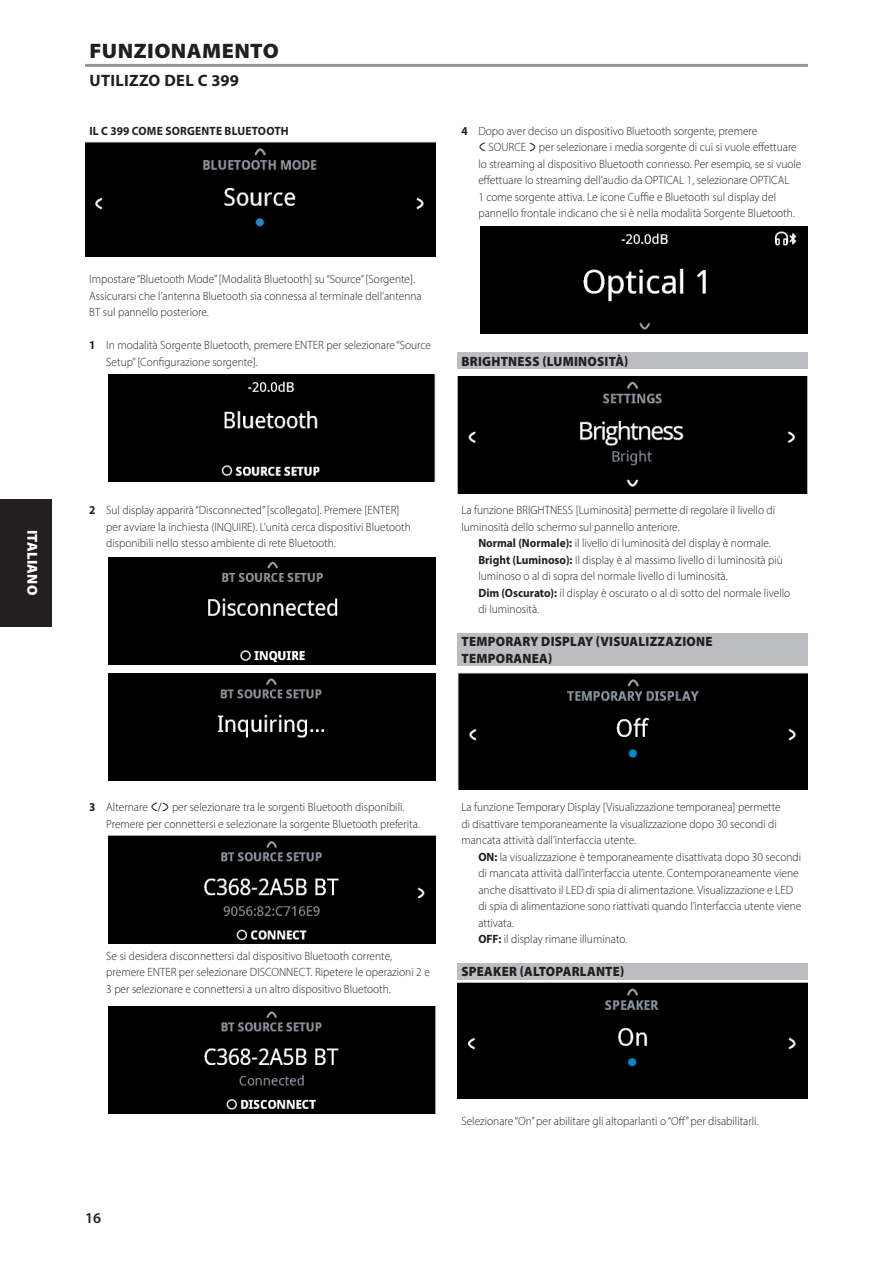
<style>
.page{position:relative;width:893px;height:1263px;background:#fff}
.page>*{position:absolute;margin:0;border:0;box-sizing:border-box;transform-origin:0 0}
.Body_copy_-_header{font:900 21px "Myriad Pro";letter-spacing:.02em;color:#231f20;scale:1.05 1}
.Body_copy_-_header-2{font:700 16.5px "Myriad Pro";letter-spacing:.02em;color:#231f20}
.Misc_-_page_number{font:600 15px "Myriad Pro";color:#231f20}
.t1{font:900 14.4px "Myriad Pro";letter-spacing:.02em;color:#fff}
.Body_copy_-_sub-sect{font:900 13.5px/16.5px "Myriad Pro";letter-spacing:.02em;color:#231f20;scale:.95 1}
.Body_copy_-_indent_1{font:300 12px/16.5px "Myriad Pro";color:#231f20;scale:.95 1}
.Body_copy_-_normal{font:300 12px/16.5px "Myriad Pro";color:#231f20;scale:.95 1}
.Body_copy_-_sub-sect-2{font:700 12px "Myriad Pro";letter-spacing:.02em;color:#231f20;scale:.95 1}
.s1{font-weight:700}
</style>
<div class="page">
<div style="left:0;top:499px;width:51px;height:127px;background:#231f20"></div>
<div style="left:457px;top:352px;width:351px;height:17px;background:#bcbdc0"></div>
<div style="left:457px;top:633px;width:351px;height:33px;background:#bcbdc0"></div>
<div style="left:457px;top:963px;width:351px;height:16px;background:#bcbdc0"></div>
<hr style="left:85px;top:64px;width:723px;height:3px;background:#939598">
<div style="left:480px;top:226px;width:328px;height:107px;background:#000"></div>
<div style="left:457px;top:377px;width:351px;height:116px;background:#000"></div>
<div style="left:457px;top:673px;width:351px;height:116px;background:#000"></div>
<div style="left:457px;top:982px;width:351px;height:117px;background:#000"></div>
<div style="left:85px;top:141px;width:351px;height:115px;background:#000"></div>
<div style="left:108px;top:374px;width:328px;height:107px;background:#000"></div>
<div style="left:108px;top:557px;width:328px;height:107px;background:#000"></div>
<div style="left:108px;top:673px;width:328px;height:107px;background:#000"></div>
<img style="left:108px;top:836px;width:328px;height:107px">
<img style="left:108px;top:1006px;width:328px;height:107px">
<p class="Body_copy_-_header" style="left:90px;top:37px;width:182px">FUNZIONAMENTO</p>
<p class="Body_copy_-_header-2" style="left:89px;top:70px;width:151px">UTILIZZO DEL C 399</p>
<p class="Body_copy_-_sub-sect-2" style="left:89px;top:123px;width:211px">IL C 399 COME SORGENTE BLUETOOTH</p>
<p class="Body_copy_-_normal" style="left:89px;top:271px;width:351px">Impostare “Bluetooth Mode” [Modalità Bluetooth] su “Source” [Sorgente].<br>Assicurarsi che l’antenna Bluetooth sia connessa al terminale dell’antenna<br>BT sul pannello posteriore.</p>
<p class="Body_copy_-_indent_1" style="left:106px;top:337px;width:343px;text-indent:-17px"><span class="s1">1</span> In modalità Sorgente Bluetooth, premere ENTER per selezionare “Source<br>Setup” [Configurazione sorgente].</p>
<p class="Body_copy_-_indent_1" style="left:461px;top:122px;width:313px"><span class="s1">4</span> Dopo aver deciso un dispositivo Bluetooth sorgente, premere</p>
<p class="Body_copy_-_indent_1" style="left:488px;top:139px;width:326px">SOURCE ▲ per selezionare i media sorgente di cui si vuole effettuare</p>
<p class="Body_copy_-_indent_1" style="left:478px;top:155px;width:341px">lo streaming al dispositivo Bluetooth connesso. Per esempio, se si vuole</p>
<p class="Body_copy_-_indent_1" style="left:478px;top:172px;width:329px">effettuare lo streaming dell’audio da OPTICAL 1, selezionare OPTICAL</p>
<p class="Body_copy_-_indent_1" style="left:478px;top:188px;width:315px">1 come sorgente attiva. Le icone Cuffie e Bluetooth sul display del</p>
<p class="Body_copy_-_indent_1" style="left:478px;top:205px;width:335px">pannello frontale indicano che si è nella modalità Sorgente Bluetooth.</p>
<p class="Body_copy_-_sub-sect" style="left:461px;top:352px;width:177px">BRIGHTNESS (LUMINOSITÀ)</p>
<p class="t1" style="left:42px;top:530px;width:67px;rotate:90deg">ITALIANO</p>
<p class="Body_copy_-_indent_1" style="left:106px;top:502px;width:322px;text-indent:-17px"><span class="s1">2</span> Sul display apparirà “Disconnected” [scollegato]. Premere [ENTER] per avviare la inchiesta (INQUIRE). L’unità cerca dispositivi Bluetooth disponibili nello stesso ambiente di rete Bluetooth.</p>
<p class="Body_copy_-_normal" style="left:461px;top:502px;width:332px">La funzione BRIGHTNESS [Luminosità] permette di regolare il livello di luminosità dello schermo sul pannello anteriore.</p>
<p class="Body_copy_-_indent_1" style="left:478px;top:535px;width:309px"><span class="s1">Normal (Normale):</span> il livello di luminosità del display è normale.</p>
<p class="Body_copy_-_indent_1" style="left:478px;top:551px;width:322px"><span class="s1">Bright (Luminoso):</span> Il display è al massimo livello di luminosità più luminoso o al di sopra del normale livello di luminosità.</p>
<p class="Body_copy_-_indent_1" style="left:478px;top:584px;width:330px"><span class="s1">Dim (Oscurato):</span> il display è oscurato o al di sotto del normale livello di luminosità.</p>
<p class="Body_copy_-_sub-sect" style="left:461px;top:633px;width:266px">TEMPORARY DISPLAY (VISUALIZZAZIONE<br>TEMPORANEA)</p>
<p class="Body_copy_-_indent_1" style="left:106px;top:799px;width:332px;text-indent:-17px"><span class="s1">3</span> Alternare ▲ per selezionare tra le sorgenti Bluetooth disponibili.<br>Premere per connettersi e selezionare la sorgente Bluetooth preferita.</p>
<p class="Body_copy_-_indent_1" style="left:106px;top:947px;width:342px">Se si desidera disconnettersi dal dispositivo Bluetooth corrente, premere ENTER per selezionare DISCONNECT. Ripetere le operazioni 2 e<br>3 per selezionare e connettersi a un altro dispositivo Bluetooth.</p>
<p class="Body_copy_-_normal" style="left:461px;top:799px;width:338px">La funzione Temporary Display [Visualizzazione temporanea] permette di disattivare temporaneamente la visualizzazione dopo 30 secondi di mancata attività dall’interfaccia utente.</p>
<p class="Body_copy_-_indent_1" style="left:478px;top:848px;width:342px"><span class="s1">ON:</span> la visualizzazione è temporaneamente disattivata dopo 30 secondi di mancata attività dall’interfaccia utente. Contemporaneamente viene anche disattivato il LED di spia di alimentazione. Visualizzazione e LED di spia di alimentazione sono riattivati quando l’interfaccia utente viene attivata.</p>
<p class="Body_copy_-_indent_1" style="left:478px;top:931px;width:158px"><span class="s1">OFF:</span> il display rimane illuminato.</p>
<p class="Body_copy_-_sub-sect" style="left:461px;top:963px;width:173px">SPEAKER (ALTOPARLANTE)</p>
<p class="Misc_-_page_number" style="left:85px;top:1208px;width:18px">16</p>
<p class="Body_copy_-_normal" style="left:461px;top:1112px;width:314px">Selezionare “On” per abilitare gli altoparlanti o “Off” per disabilitarli.</p>
</div>
